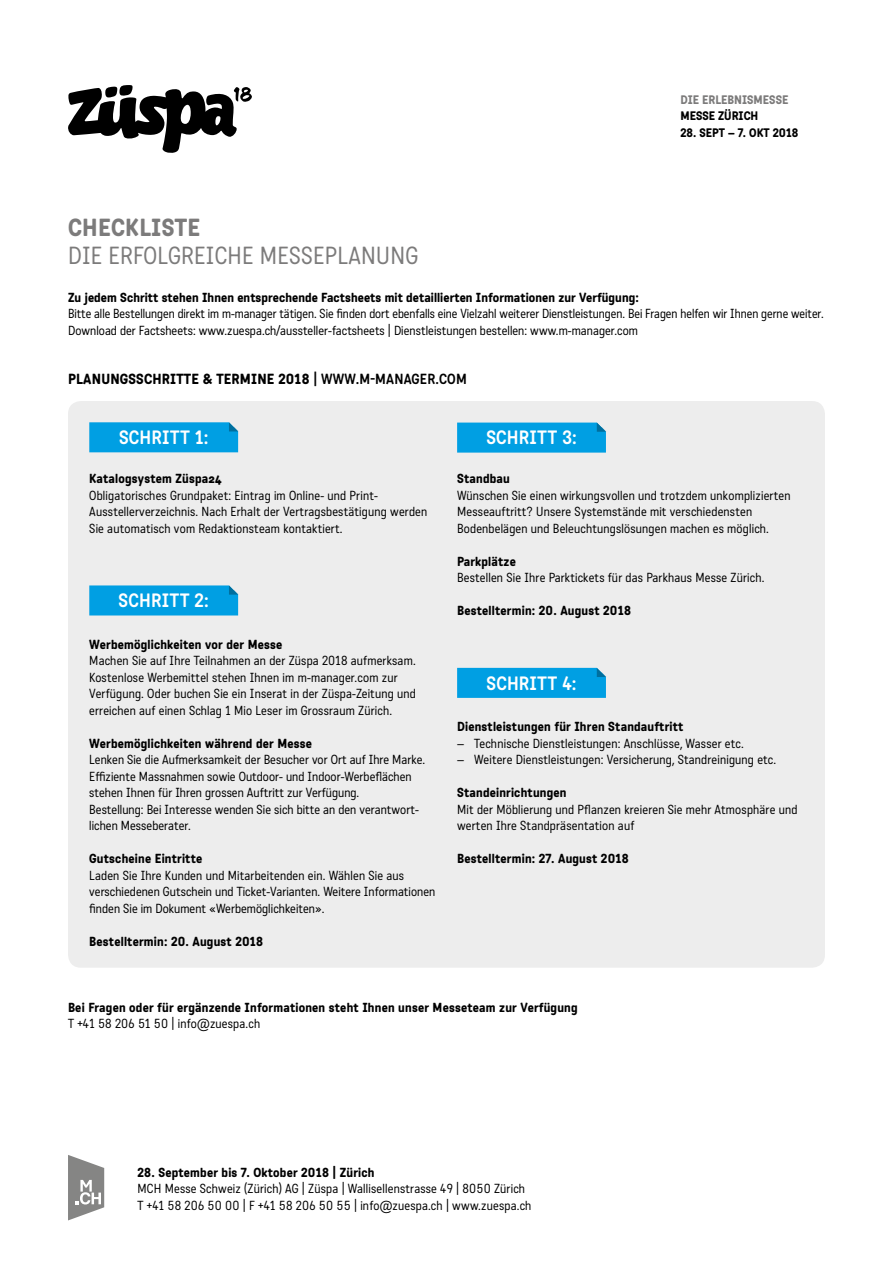
<style>
.page{position:relative;width:893px;height:1263px;background:#fff}
.page>*{position:absolute;margin:0;border:0;box-sizing:border-box;transform-origin:0 0}
.t1{font:24px "Katarine Std";letter-spacing:.015em;color:#7c7b7b}
.t2{font:500 24px "Katarine Std";letter-spacing:.015em;color:#7c7b7b}
.t3{font:700 18.75px "Katarine Std";letter-spacing:.02em;color:#fff}
.t4{font:500 14.25px "Katarine Std";letter-spacing:.015em;color:#000}
.t5{font:12.75px/16.5px "Katarine Std";letter-spacing:.015em;color:#000}
.t6{font:500 12.75px "Katarine Std";letter-spacing:.015em;color:#000}
.t7{font:500 12px "Katarine Std";letter-spacing:.005em;color:#000}
.t8{font:500 12px "Katarine Std";letter-spacing:.005em;color:#7c7b7b}
.s1{font-weight:700}
</style>
<div class="page">
<div style="left:68px;top:401px;width:757px;height:567px;background:#ededed;border-radius:13px"></div>
<div style="left:89px;top:422px;width:149px;height:30px;background:#009fe3"></div>
<div style="left:89px;top:585px;width:149px;height:30px;background:#009fe3"></div>
<div style="left:457px;top:423px;width:149px;height:30px;background:#009fe3"></div>
<div style="left:457px;top:668px;width:149px;height:30px;background:#009fe3"></div>
<svg style="left:68px;top:85px;width:184px;height:68px"></svg>
<svg style="left:68px;top:1155px;width:36px;height:65px"></svg>
<p class="t8" style="left:680px;top:91px;width:109px">DIE ERLEBNISMESSE</p>
<p class="t7" style="left:680px;top:108px;width:79px">MESSE ZÜRICH</p>
<p class="t7" style="left:680px;top:124px;width:120px">28. SEPT – 7. OKT 2018</p>
<h1 class="t2" style="left:68px;top:211px;width:134px">CHECKLISTE</h1>
<h1 class="t1" style="left:68px;top:240px;width:352px">DIE ERFOLGREICHE MESSEPLANUNG</h1>
<p class="t6" style="left:68px;top:289px;width:572px">Zu jedem Schritt stehen Ihnen entsprechende Factsheets mit detaillierten Informationen zur Verfügung:</p>
<p class="t5" style="left:68px;top:305px;width:757px">Bitte alle Bestellungen direkt im m-manager tätigen. Sie finden dort ebenfalls eine Vielzahl weiterer Dienstleistungen. Bei Fragen helfen wir Ihnen gerne weiter.<br>Download der Factsheets: www.zuespa.ch/aussteller-factsheets | Dienstleistungen bestellen: www.m-manager.com</p>
<p class="t4" style="left:68px;top:370px;width:400px">PLANUNGSSCHRITTE &amp; TERMINE 2018 <span class="s1">| WWW.M-MANAGER.COM</span></p>
<h2 class="t3" style="left:119px;top:425px;width:91px">SCHRITT 1:</h2>
<p class="t6" style="left:89px;top:470px;width:134px">Katalogsystem Züspa24</p>
<p class="t5" style="left:89px;top:487px;width:339px">Obligatorisches Grundpaket: Eintrag im Online- und Print-<br>Ausstellerverzeichnis. Nach Erhalt der Vertragsbestätigung werden<br>Sie automatisch vom Redaktionsteam kontaktiert.</p>
<h2 class="t3" style="left:119px;top:588px;width:92px">SCHRITT 2:</h2>
<p class="t6" style="left:89px;top:635px;width:195px">Werbemöglichkeiten vor der Messe</p>
<p class="t5" style="left:89px;top:652px;width:328px">Machen Sie auf Ihre Teilnahmen an der Züspa 2018 aufmerksam.<br>Kostenlose Werbemittel stehen Ihnen im m-manager.com zur Verfügung. Oder buchen Sie ein Inserat in der Züspa-Zeitung und erreichen auf einen Schlag 1 Mio Leser im Grossraum Zürich.</p>
<p class="t6" style="left:89px;top:734px;width:224px">Werbemöglichkeiten während der Messe</p>
<p class="t5" style="left:89px;top:751px;width:337px">Lenken Sie die Aufmerksamkeit der Besucher vor Ort auf Ihre Marke.<br>Effiziente Massnahmen sowie Outdoor- und Indoor-Werbeflächen stehen Ihnen für Ihren grossen Auftritt zur Verfügung.<br>Bestellung: Bei Interesse wenden Sie sich bitte an den verantwort&shy;lichen Messeberater.</p>
<p class="t6" style="left:89px;top:850px;width:115px">Gutscheine Eintritte</p>
<p class="t5" style="left:89px;top:866px;width:348px">Laden Sie Ihre Kunden und Mitarbeitenden ein. Wählen Sie aus verschiedenen Gutschein und Ticket-Varianten. Weitere Informationen finden Sie im Dokument «Werbemöglichkeiten».</p>
<p class="t6" style="left:89px;top:932px;width:175px">Bestelltermin: 20. August 2018</p>
<h2 class="t3" style="left:486px;top:425px;width:92px">SCHRITT 3:</h2>
<p class="t6" style="left:457px;top:470px;width:54px">Standbau</p>
<p class="t5" style="left:457px;top:487px;width:335px">Wünschen Sie einen wirkungsvollen und trotzdem unkomplizierten<br>Messeauftritt? Unsere Systemstände mit verschiedensten<br>Bodenbelägen und Beleuchtungslösungen machen es möglich.</p>
<p class="t6" style="left:457px;top:553px;width:60px">Parkplätze</p>
<p class="t5" style="left:457px;top:569px;width:309px">Bestellen Sie Ihre Parktickets für das Parkhaus Messe Zürich.</p>
<p class="t6" style="left:457px;top:602px;width:175px">Bestelltermin: 20. August 2018</p>
<h2 class="t3" style="left:486px;top:670px;width:92px">SCHRITT 4:</h2>
<p class="t6" style="left:457px;top:718px;width:228px">Dienstleistungen für Ihren Standauftritt</p>
<p class="t5" style="left:457px;top:734px;width:288px">– Technische Dienstleistungen: Anschlüsse, Wasser etc.</p>
<p class="t5" style="left:457px;top:751px;width:321px">– Weitere Dienstleistungen: Versicherung, Standreinigung etc.</p>
<p class="t6" style="left:457px;top:784px;width:111px">Standeinrichtungen</p>
<p class="t5" style="left:457px;top:800px;width:342px">Mit der Möblierung und Pflanzen kreieren Sie mehr Atmosphäre und werten Ihre Standpräsentation auf</p>
<p class="t6" style="left:457px;top:850px;width:173px">Bestelltermin: 27. August 2018</p>
<p class="t6" style="left:68px;top:998px;width:511px">Bei Fragen oder für ergänzende Informationen steht Ihnen unser Messeteam zur Verfügung</p>
<p class="t5" style="left:68px;top:1015px;width:194px">T +41 58 206 51 50 | info@zuespa.ch</p>
<p class="t6" style="left:138px;top:1163px;width:239px">28. September bis 7. Oktober 2018 | Zürich</p>
<p class="t5" style="left:138px;top:1180px;width:395px">MCH Messe Schweiz (Zürich) AG | Züspa | Wallisellenstrasse 49 | 8050 Zürich<br>T +41 58 206 50 00 | F +41 58 206 50 55 | info@zuespa.ch | www.zuespa.ch</p>
</div>
